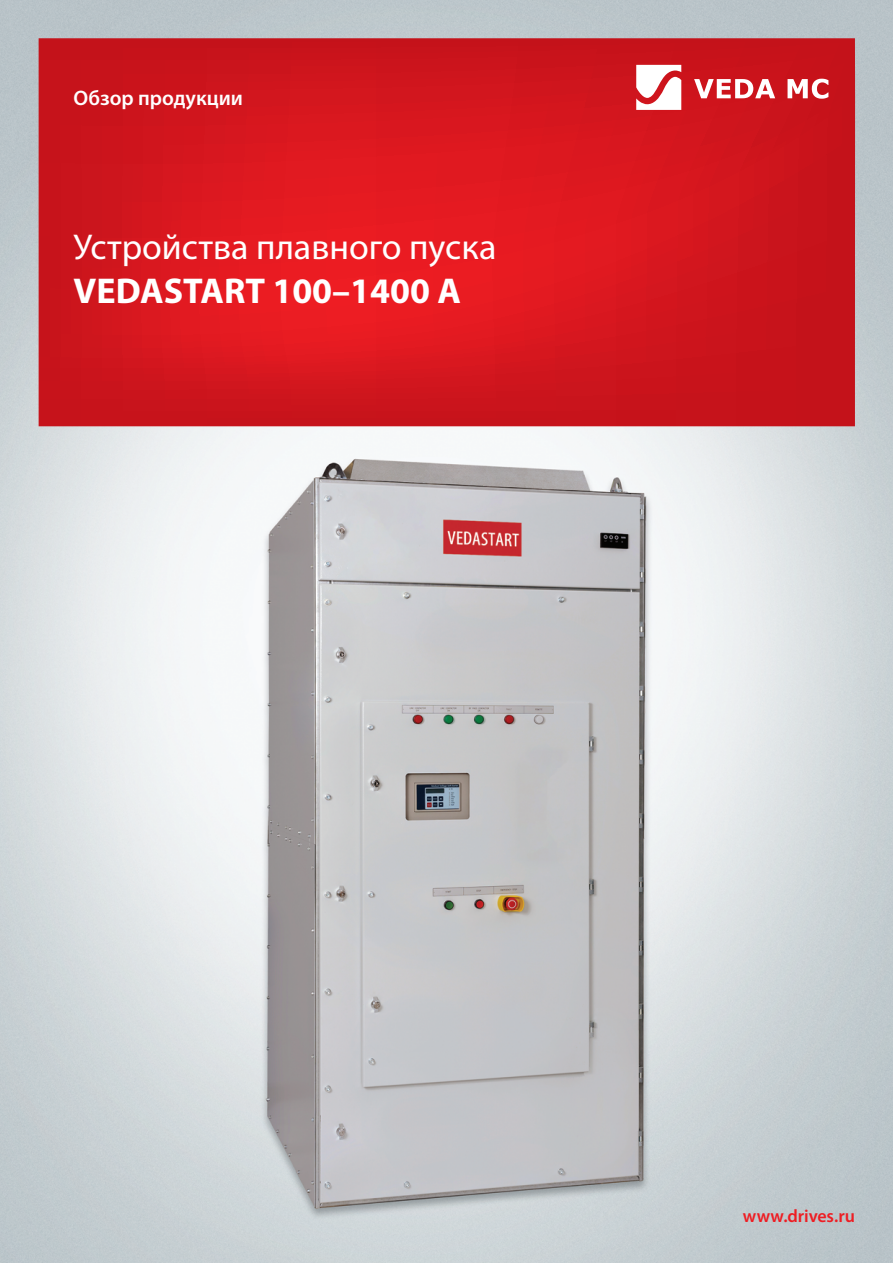
<style>
.page{position:relative;width:893px;height:1263px;background:#fff}
.page>*{position:absolute;margin:0;border:0;box-sizing:border-box;transform-origin:0 0}
.t1{font:36px "Myriad Pro";color:#fff}
.t2{font:700 36px "Myriad Pro";color:#fff}
.t3{font:600 21px "Myriad Pro";color:#fff}
.t4{font:600 18px "Myriad Pro";letter-spacing:-.005em;color:#ee1d23}
</style>
<div class="page">
<img style="left:0;top:0;width:893px;height:1263px">
<svg style="left:39px;top:38px;width:816px;height:388px;background:#d3161d"></svg>
<svg style="left:694px;top:79px;width:81px;height:19px"></svg>
<svg style="left:787px;top:79px;width:41px;height:20px"></svg>
<svg style="left:636px;top:65px;width:45px;height:45px"></svg>
<p class="t3" style="left:74px;top:86px;width:171px">Обзор продукции</p>
<p class="t1" style="left:74px;top:228px;width:424px">Устройства плавного пуска</p>
<p class="t2" style="left:74px;top:267px;width:389px">VEDASTART 100–1400 А</p>
<p class="t4" style="left:743px;top:1206px;width:114px">www.drives.ru</p>
</div>
